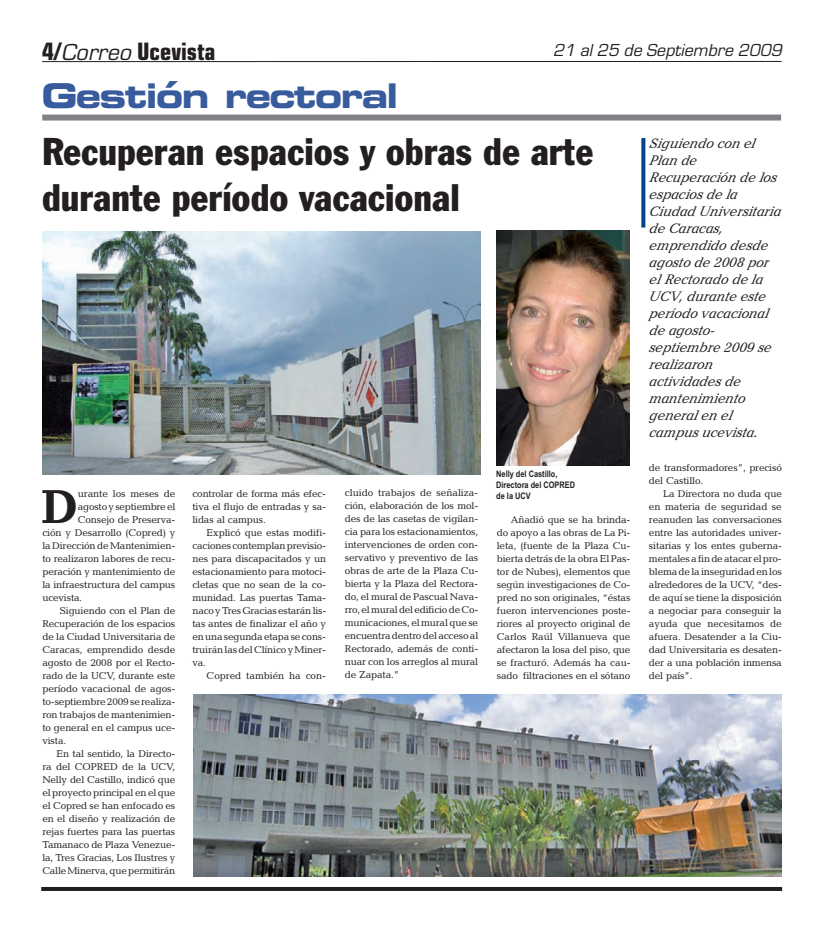
<style>
.page{position:relative;width:823px;height:950px;background:#fff}
.page>*{position:absolute;margin:0;border:0;box-sizing:border-box;transform-origin:0 0}
.t1{font:700 48.1px "Candida";color:#231f20}
.t2{font:condensed 38px/45.6px "Franklin Gothic BT";color:#231f20}
.t3{font:34px "Eurostile Bold Extended Two";letter-spacing:-.05em;color:#375b9c}
.t4{font:700 condensed 24px "Eurostile";color:#231f20}
.t5{font:italic 18px "Eurostile";color:#231f20}
.t6{font:italic 14px/17px "Candida";letter-spacing:-.015em;color:#231f20}
.t7{font:10px/13px "Candida";letter-spacing:-.015em;color:#231f20;text-align:justify}
.t8{font:700 9px/10.8px "Arial Narrow";color:#231f20}
.s1{font-weight:400;font-style:italic;font-stretch:normal}
</style>
<div class="page">
<div style="left:42px;top:114px;width:738px;height:6px;background:#808285"></div>
<hr style="left:42px;top:61px;width:739px;height:1px;background:#231f20">
<hr style="left:41px;top:887px;width:740px;height:4px;background:#231f20">
<img style="left:194px;top:694px;width:587px;height:182px">
<img style="left:43px;top:231px;width:437px;height:243px">
<svg style="left:641px;top:138px;width:4px;height:89px"></svg>
<img style="left:496px;top:231px;width:132px;height:234px">
<h3 class="t4" style="left:42px;top:43px;width:175px">4/<span class="s1">Correo</span>Ucevista</h3>
<h3 class="t5" style="left:553px;top:39px;width:234px">21 al25 de Septiembre 2009</h3>
<h3 class="t3" style="left:41px;top:83px;width:358px">Gestión rectoral</h3>
<h2 class="t2" style="left:42px;top:131px;width:552px">Recuperan espacios y obras de arte durante período vacacional</h2>
<h1 class="t1" style="left:41px;top:490px;width:39px">D</h1>
<p class="t7" style="left:78px;top:488px;width:99px">urante los meses de</p>
<p class="t7" style="left:78px;top:501px;width:99px">agosto y septiembreel</p>
<p class="t7" style="left:78px;top:514px;width:99px">Consejo de Preserva-</p>
<p class="t7" style="left:42px;top:527px;width:134px">ción y Desarrollo (Copred) y</p>
<p class="t7" style="left:42px;top:540px;width:134px">la Dirección de Mantenimien-</p>
<p class="t7" style="left:42px;top:553px;width:134px">to realizaron labores de recu-</p>
<p class="t7" style="left:42px;top:566px;width:134px">peración y mantenimiento de</p>
<p class="t7" style="left:42px;top:579px;width:134px">la infraestructura del campus</p>
<p class="t7" style="left:42px;top:592px;width:41px">ucevista.</p>
<p class="t7" style="left:60px;top:605px;width:117px">Siguiendo con el Plan de</p>
<p class="t7" style="left:42px;top:618px;width:134px">Recuperación de los espacios</p>
<p class="t7" style="left:42px;top:631px;width:134px">de la Ciudad Universitaria de</p>
<p class="t7" style="left:42px;top:644px;width:134px">Caracas, emprendido desde</p>
<p class="t7" style="left:42px;top:657px;width:134px">agosto de 2008 por el Recto-</p>
<p class="t7" style="left:42px;top:670px;width:134px">rado de la UCV, durante este</p>
<p class="t7" style="left:42px;top:683px;width:134px">período vacacional de agos-</p>
<p class="t7" style="left:42px;top:696px;width:134px">to-septiembre 2009 se realiza-</p>
<p class="t7" style="left:42px;top:709px;width:134px">ron trabajos de mantenimien-</p>
<p class="t7" style="left:42px;top:722px;width:134px">to general en el campus uce-</p>
<p class="t7" style="left:42px;top:735px;width:25px">vista.</p>
<p class="t7" style="left:57px;top:748px;width:120px">En tal sentido, la Directo-</p>
<p class="t7" style="left:42px;top:761px;width:134px">ra del COPRED de la UCV,</p>
<p class="t7" style="left:42px;top:774px;width:134px">Nelly del Castillo, indicó que</p>
<p class="t7" style="left:42px;top:787px;width:134px">el proyecto principal en el que</p>
<p class="t7" style="left:42px;top:800px;width:134px">el Copred se han enfocado es</p>
<p class="t7" style="left:42px;top:813px;width:134px">en el diseño y realización de</p>
<p class="t7" style="left:42px;top:826px;width:134px">rejas fuertes para las puertas</p>
<p class="t7" style="left:42px;top:839px;width:134px">Tamanaco de Plaza Venezue-</p>
<p class="t7" style="left:42px;top:852px;width:134px">la, Tres Gracias, Los Ilustres y</p>
<p class="t7" style="left:42px;top:865px;width:134px">Calle Minerva, que permitirán</p>
<p class="t7" style="left:192px;top:488px;width:135px">controlar de forma más efec&shy;tiva el flujo de entradas y sa&shy;lidas al campus.</p>
<p class="t7" style="left:192px;top:527px;width:135px;text-indent:14px">Explicó que estas modifi&shy;caciones contemplan previsio&shy;nes para discapacitados y un estacionamiento para motoci&shy;cletas que no sean de la co&shy;munidad. Las puertas Tama&shy;naco y Tres Gracias estarán lis&shy;tas antes de finalizar el año y en una segunda etapa se cons&shy;truirán las del Clínico y Miner&shy;va.</p>
<p class="t7" style="left:206px;top:670px;width:121px">Copred también ha con-</p>
<p class="t7" style="left:344px;top:487px;width:135px">cluido trabajos de señaliza&shy;ción, elaboración de los mol&shy;des de las casetas de vigilan&shy;cia para los estacionamientos, intervenciones de orden con&shy;servativo y preventivo de las obras de arte de la Plaza Cu&shy;bierta y la Plaza del Rectora&shy;do, el mural de Pascual Nava&shy;rro, el mural del edificio de Co&shy;municaciones, el mural que se encuentra dentrodel acceso al Rectorado, además de conti&shy;nuar con los arreglos al mural de Zapata.”</p>
<p class="t8" style="left:496px;top:469px;width:80px">Nelly del Castillo,<br>Directora del COPRED de la UCV</p>
<p class="t7" style="left:496px;top:514px;width:135px;text-indent:14px">Añadió que se ha brinda&shy;do apoyo a las obras de La Pi&shy;leta, (fuente de la Plaza Cu&shy;bierta detrás de la obra El Pas&shy;tor de Nubes), elementos que según investigaciones de Co&shy;pred no son originales, “éstas fueron intervenciones poste&shy;riores al proyecto original de Carlos Raúl Villanueva que afectaron la losa del piso, que se fracturó. Además ha cau&shy;sado filtraciones en el sótano</p>
<p class="t6" style="left:648px;top:136px;width:136px">Siguiendo con el<br>Plan de<br>Recuperación de los espacios de la<br>Ciudad Universitaria de Caracas, emprendido desde agosto de 2008 por el Rectorado de la<br>UCV,durante este período vacacional de agosto&shy;septiembre 2009 se realizaron actividades de mantenimiento general en el campus ucevista.</p>
<p class="t7" style="left:648px;top:462px;width:134px">de transformadores”, precisó del Castillo.</p>
<p class="t7" style="left:648px;top:488px;width:134px;text-indent:14px">La Directora no duda que en materia de seguridad se reanuden las conversaciones entre las autoridades univer&shy;sitarias y los entes guberna&shy;mentales a fin de atacar el pro&shy;blema de la inseguridad en los alrededores de la UCV, “des&shy;de aquí se tiene la disposición a negociar para conseguir la ayuda que necesitamos de afuera. Desatender a la Ciu&shy;dad Universitaria es desaten&shy;der a una población inmensa del país”.</p>
</div>
